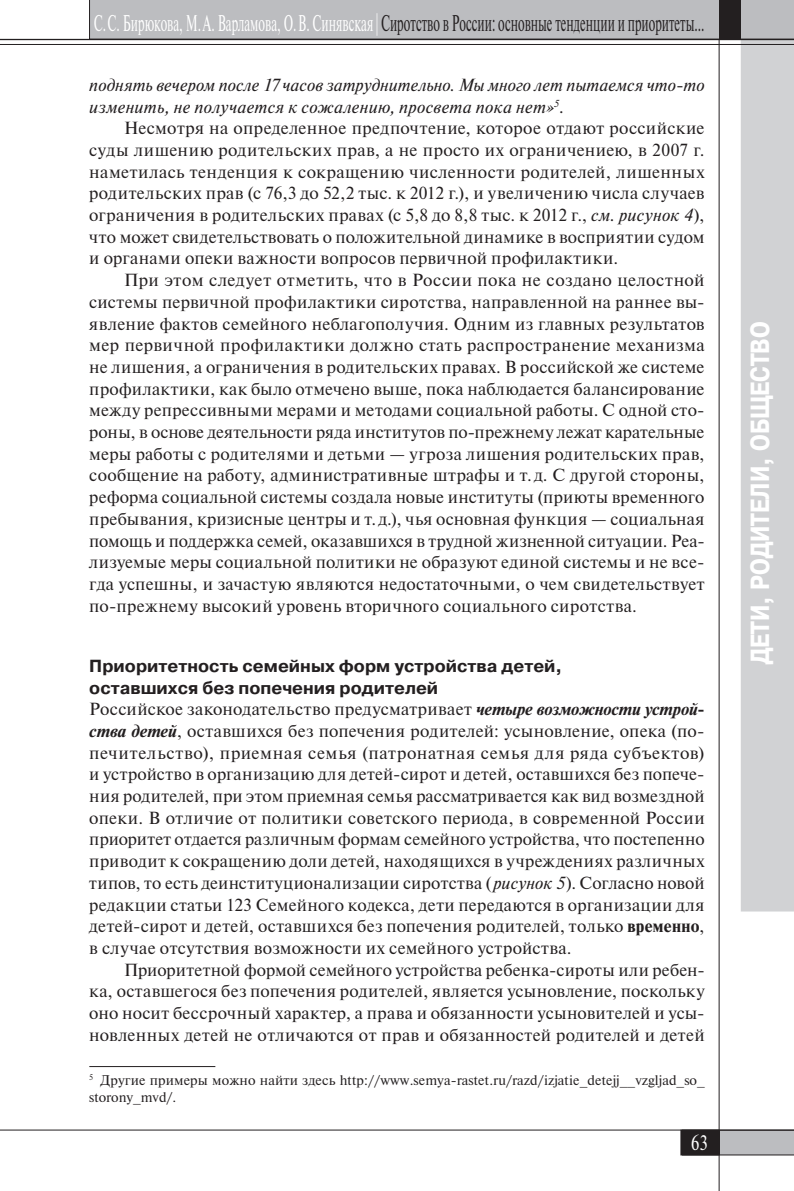
<style>
.page{position:relative;width:794px;height:1191px;background:#fff}
.page>*{position:absolute;margin:0;border:0;box-sizing:border-box;transform-origin:0 0}
.t1{font:700 26.25px "Pragmatica Cond C";color:#fff}
.t2{font:22.75px "Newton";color:#231f20;scale:.54 1}
.t3{font:21px "Newton";color:#fff;scale:.8 1}
.t4{font:17.5px/21.7px "Newton";letter-spacing:.02em;color:#231f20;text-align:justify}
.t5{font:italic 17.5px/21.7px "Newton";letter-spacing:.01em;color:#231f20}
.t6{font:700 17.5px/21.7px "Pragmatica C";color:#231f20}
.t7{font:14px/16.8px "Newton";letter-spacing:.005em;color:#231f20}
.s1{color:#fff}
.s2{font-style:italic}
.s3{font-weight:700;font-style:italic}
.s4{font-weight:700}
</style>
<div class="page">
<div style="left:741px;top:40px;width:53px;height:871px;background:#d1d2d4"></div>
<svg style="left:719px;top:1130px;width:75px;height:25px;background:#b1b2b5"></svg>
<div style="left:681px;top:1130px;width:38px;height:25px;background:#231f20"></div>
<div style="left:680px;top:1130px;width:39px;height:25px;border:1px solid #231f20"></div>
<hr style="left:718px;top:0;width:1px;height:1191px;background:#231f20">
<hr style="left:0;top:1129px;width:794px;height:1px;background:#231f20">
<hr style="left:0;top:39px;width:794px;height:1px;background:#231f20">
<hr style="left:0;top:44px;width:794px;height:1px;background:#231f20">
<div style="left:89px;top:0;width:705px;height:39px;background:#bcbdc0"></div>
<div style="left:719px;top:0;width:22px;height:40px;background:#231f20"></div>
<hr style="left:89px;top:1066px;width:126px;height:1px;background:#231f20">
<h2 class="t2" style="left:94px;top:6px;width:1132px"><span class="s1">С.С. Бирюкова, М.А. Варламова, О.В. Синявская |</span> Сиротство в России: основные тенденции и приоритеты...</h2>
<p class="t5" style="left:89px;top:74px;width:617px">поднять вечером после 17 часов затруднительно. Мы много лет пытаемся что-то изменить, не получается к сожалению, просвета пока нет»<sup>5</sup>.</p>
<p class="t4" style="left:89px;top:117px;width:617px;text-indent:35px">Несмотря на определенное предпочтение, которое отдают российские суды лишению родительских прав, а не просто их ограничениею, в 2007 г. наметилась тенденция к сокращению численности родителей, лишенных родительских прав (с 76,3 до 52,2 тыс. к 2012 г.), и увеличению числа случаев ограничения в родительских правах (с 5,8 до 8,8 тыс. к 2012 г., <span class="s2">см. рисунок 4</span>), что может свидетельствовать о положительной динамике в восприятии судом и органами опеки важности вопросов первичной профилактики.</p>
<p class="t4" style="left:89px;top:269px;width:617px;text-indent:35px">При этом следует отметить, что в России пока не создано целостной системы первичной профилактики сиротства, направленной на раннее вы&shy;явление фактов семейного неблагополучия. Одним из главных результатов мер первичной профилактики должно стать распространение механизма не лишения, а ограничения в родительских правах. В российской же системе профилактики, как было отмечено выше, пока наблюдается балансирование между репрессивными мерами и методами социальной работы. С одной сто&shy;роны, в основе деятельности ряда институтов по-прежнему лежат карательные меры работы с родителями и детьми — угроза лишения родительских прав, сообщение на работу, административные штрафы и т.д. С другой стороны, реформа социальной системы создала новые институты (приюты временного пребывания, кризисные центры и т.д.), чья основная функция — социальная помощь и поддержка семей, оказавшихся в трудной жизненной ситуации. Реа&shy;лизуемые меры социальной политики не образуют единой системы и не все&shy;гда успешны, и зачастую являются недостаточными, о чем свидетельствует по-прежнему высокий уровень вторичного социального сиротства.</p>
<p class="t6" style="left:89px;top:655px;width:474px">Приоритетность семейных форм устройства детей, оставшихся без попечения родителей</p>
<p class="t4" style="left:89px;top:698px;width:617px">Российское законодательство предусматривает <span class="s3">четыре возможности устрой&shy;ства детей</span>, оставшихся без попечения родителей: усыновление, опека (по&shy;печительство), приемная семья (патронатная семья для ряда субъектов) и устройство в организацию для детей-сирот и детей, оставшихся без попече&shy;ния родителей, при этом приемная семья рассматривается как вид возмездной опеки. В отличие от политики советского периода, в современной России приоритет отдается различным формам семейного устройства, что постепенно приводит к сокращению доли детей, находящихся в учреждениях различных типов, то есть деинституционализации сиротства (<span class="s2">рисунок 5</span>). Согласно новой редакции статьи 123 Семейного кодекса, дети передаются в организации для детей-сирот и детей, оставшихся без попечения родителей, только <span class="s4">временно</span>, в случае отсутствия возможности их семейного устройства.</p>
<p class="t4" style="left:89px;top:958px;width:617px;text-indent:35px">Приоритетной формой семейного устройства ребенка-сироты или ребен&shy;ка, оставшегося без попечения родителей, является усыновление, поскольку оно носит бессрочный характер, а права и обязанности усыновителей и усы&shy;новленных детей не отличаются от прав и обязанностей родителей и детей</p>
<p class="t7" style="left:89px;top:1071px;width:617px"><sup>5</sup> Другие примеры можно найти здесь http://www.semya-rastet.ru/razd/izjatie_detejj__vzgljad_so_ storony_mvd/.</p>
<p class="t3" style="left:691px;top:1127px;width:23px">63</p>
<h1 class="t1" style="left:745px;top:664px;width:344px;rotate:-90deg">ДЕТИ, РОДИТЕЛИ, ОБЩЕСТВО</h1>
</div>
